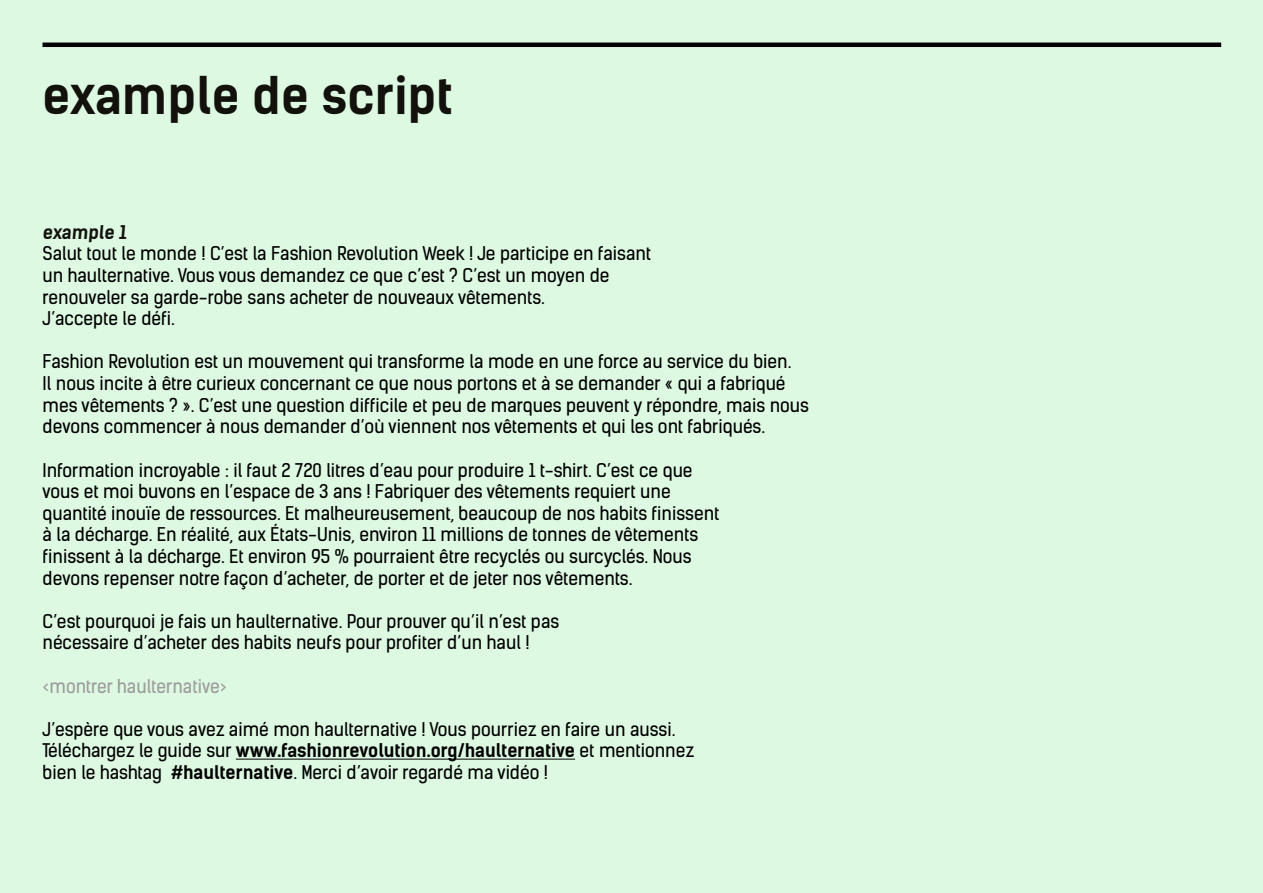
<style>
.page{position:relative;width:1263px;height:893px;background:#ddf9e2}
.page>*{position:absolute;margin:0;border:0;box-sizing:border-box;transform-origin:0 0}
.t1{font:700 49.5px "Kelson Sans";color:#12110c}
.t2{font:18px/21.6px "Kelson Sans";color:#000}
.t3{font:18px "Kelson Sans";color:#9d9d9c}
.t4{font:700 18px "Kelson Sans";color:#12110c}
.s1{font-weight:700}
</style>
<div class="page">
<hr style="left:43px;top:43px;width:1178px;height:4px;background:#000">
<hr style="left:236px;top:759px;width:339px;height:1px;background:#000">
<h1 class="t1" style="left:43px;top:65px;width:412px">example de script</h1>
<p class="t4" style="left:43px;top:221px;width:87px">example 1</p>
<p class="t2" style="left:43px;top:243px;width:610px">Salut tout le monde ! C’est la Fashion Revolution Week ! Je participe en faisant un haulternative. Vous vous demandez ce que c’est ? C’est un moyen de renouveler sa garde-robe sans acheter de nouveaux vêtements.<br>J’accepte le défi.</p>
<p class="t2" style="left:43px;top:351px;width:768px">Fashion Revolution est un mouvement qui transforme la mode en une force au service du bien.<br>Il nous incite à être curieux concernant ce que nous portons et à se demander « qui a fabriqué mes vêtements ? ». C’est une question difficile et peu de marques peuvent y répondre, mais nous devons commencer à nous demander d’où viennent nos vêtements et qui les ont fabriqués.</p>
<p class="t2" style="left:43px;top:459px;width:678px">Information incroyable : il faut 2 720 litres d’eau pour produire 1 t-shirt. C’est ce que vous et moi buvons en l’espace de 3 ans ! Fabriquer des vêtements requiert une quantité inouïe de ressources. Et malheureusement, beaucoup de nos habits finissent à la décharge. En réalité, aux États-Unis, environ 11 millions de tonnes de vêtements finissent à la décharge. Et environ 95 % pourraient être recyclés ou surcyclés. Nous devons repenser notre façon d’acheter, de porter et de jeter nos vêtements.</p>
<p class="t2" style="left:43px;top:610px;width:518px">C’est pourquoi je fais un haulternative. Pour prouver qu’il n’est pas nécessaire d’acheter des habits neufs pour profiter d’un haul !</p>
<p class="t3" style="left:43px;top:675px;width:186px">&lt;montrer haulternative&gt;</p>
<p class="t2" style="left:43px;top:718px;width:653px">J’espère que vous avez aimé mon haulternative ! Vous pourriez en faire un aussi.<br>Téléchargez le guide sur <span class="s1">www.fashionrevolution.org/haulternative</span> et mentionnez bien le hashtag <span class="s1">#haulternative</span>. Merci d’avoir regardé ma vidéo !</p>
</div>
